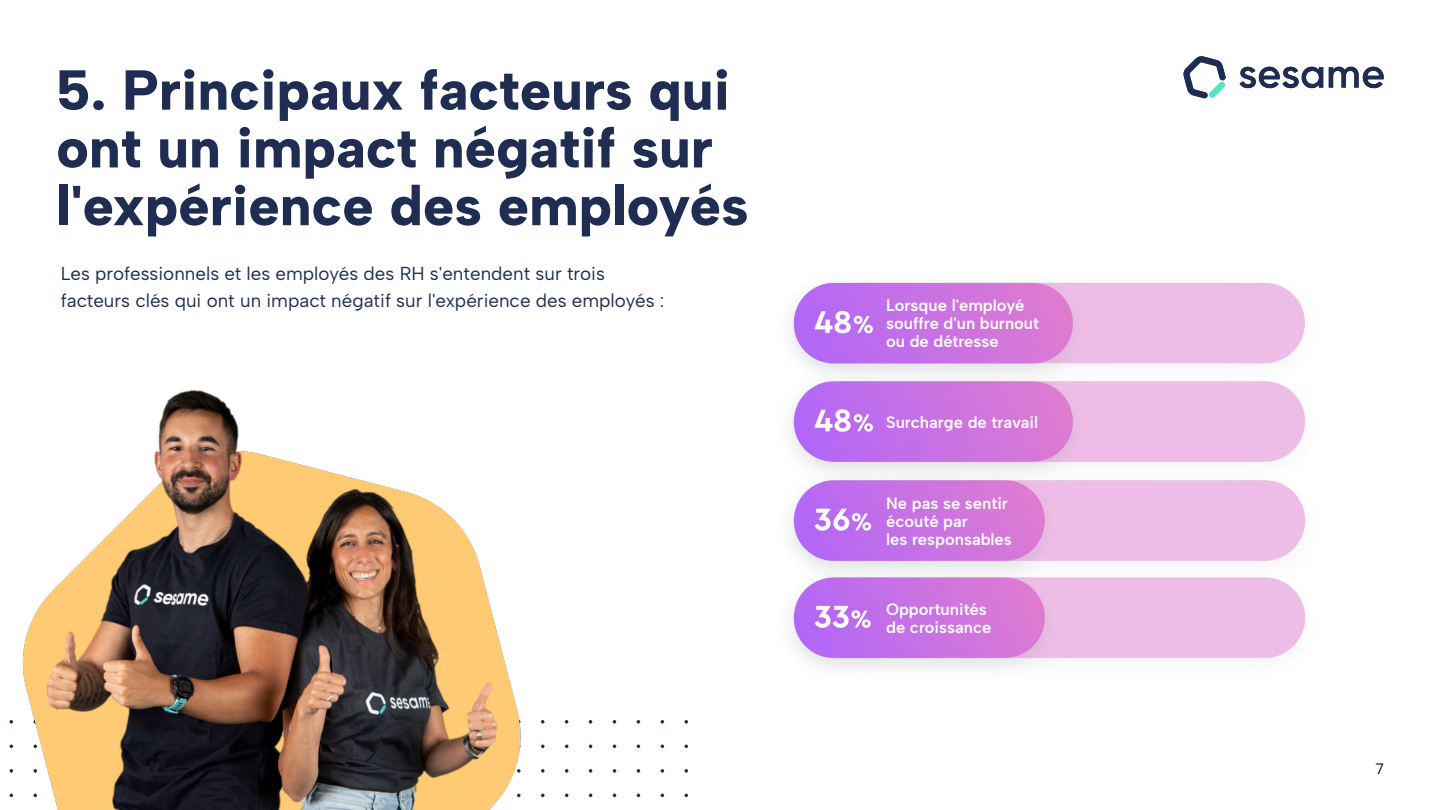
<style>
.page{position:relative;width:1440px;height:810px;background:#fff}
.page>*{position:absolute;margin:0;border:0;box-sizing:border-box;transform-origin:0 0}
.t1{font:800 56.25px/57.8px "Albert Sans";color:#1f2d52}
.t2{font:18.75px/26.2px "Albert Sans";color:#1f2d52}
.t3{font:600 16.5px/18px "Albert Sans";color:#fff}
.t4{font:15px "Albert Sans";color:#000}
</style>
<div class="page">
<svg style="left:565px;top:745px;width:4px;height:3px"></svg>
<svg style="left:589px;top:744px;width:3px;height:4px"></svg>
<svg style="left:613px;top:744px;width:3px;height:4px"></svg>
<svg style="left:637px;top:744px;width:3px;height:4px"></svg>
<svg style="left:684px;top:744px;width:4px;height:4px"></svg>
<svg style="left:565px;top:720px;width:3px;height:4px"></svg>
<svg style="left:589px;top:720px;width:3px;height:4px"></svg>
<svg style="left:613px;top:720px;width:3px;height:4px"></svg>
<svg style="left:637px;top:720px;width:3px;height:4px"></svg>
<svg style="left:660px;top:720px;width:4px;height:4px"></svg>
<svg style="left:684px;top:720px;width:4px;height:4px"></svg>
<svg style="left:565px;top:769px;width:3px;height:4px"></svg>
<svg style="left:589px;top:769px;width:3px;height:4px"></svg>
<svg style="left:613px;top:769px;width:3px;height:4px"></svg>
<svg style="left:637px;top:769px;width:3px;height:4px"></svg>
<svg style="left:661px;top:769px;width:3px;height:4px"></svg>
<svg style="left:684px;top:769px;width:4px;height:4px"></svg>
<svg style="left:565px;top:794px;width:4px;height:3px"></svg>
<svg style="left:684px;top:794px;width:4px;height:3px"></svg>
<svg style="left:1240px;top:66px;width:83px;height:22px"></svg>
<svg style="left:1329px;top:67px;width:55px;height:21px"></svg>
<svg style="left:1184px;top:56px;width:42px;height:42px"></svg>
<img style="left:9px;top:390px;width:536px;height:420px">
<img style="left:789px;top:282px;width:517px;height:387px">
<h1 class="t1" style="left:56px;top:61px;width:694px">5. Principaux facteurs qui ont un impact négatif sur l'expérience des employés</h1>
<p class="t2" style="left:61px;top:261px;width:605px">Les professionnels et les employés des RH s'entendent sur trois facteurs clés qui ont un impact négatif sur l'expérience des employés :</p>
<p class="t3" style="left:886px;top:296px;width:155px">Lorsque l'employé souffre d'un burnout ou de détresse</p>
<p class="t3" style="left:886px;top:413px;width:154px">Surcharge de travail</p>
<p class="t3" style="left:886px;top:494px;width:127px">Ne pas se sentir écouté par<br>les responsables</p>
<p class="t3" style="left:886px;top:600px;width:107px">Opportunités de croissance</p>
<p class="t4" style="left:1375px;top:760px;width:10px">7</p>
</div>
